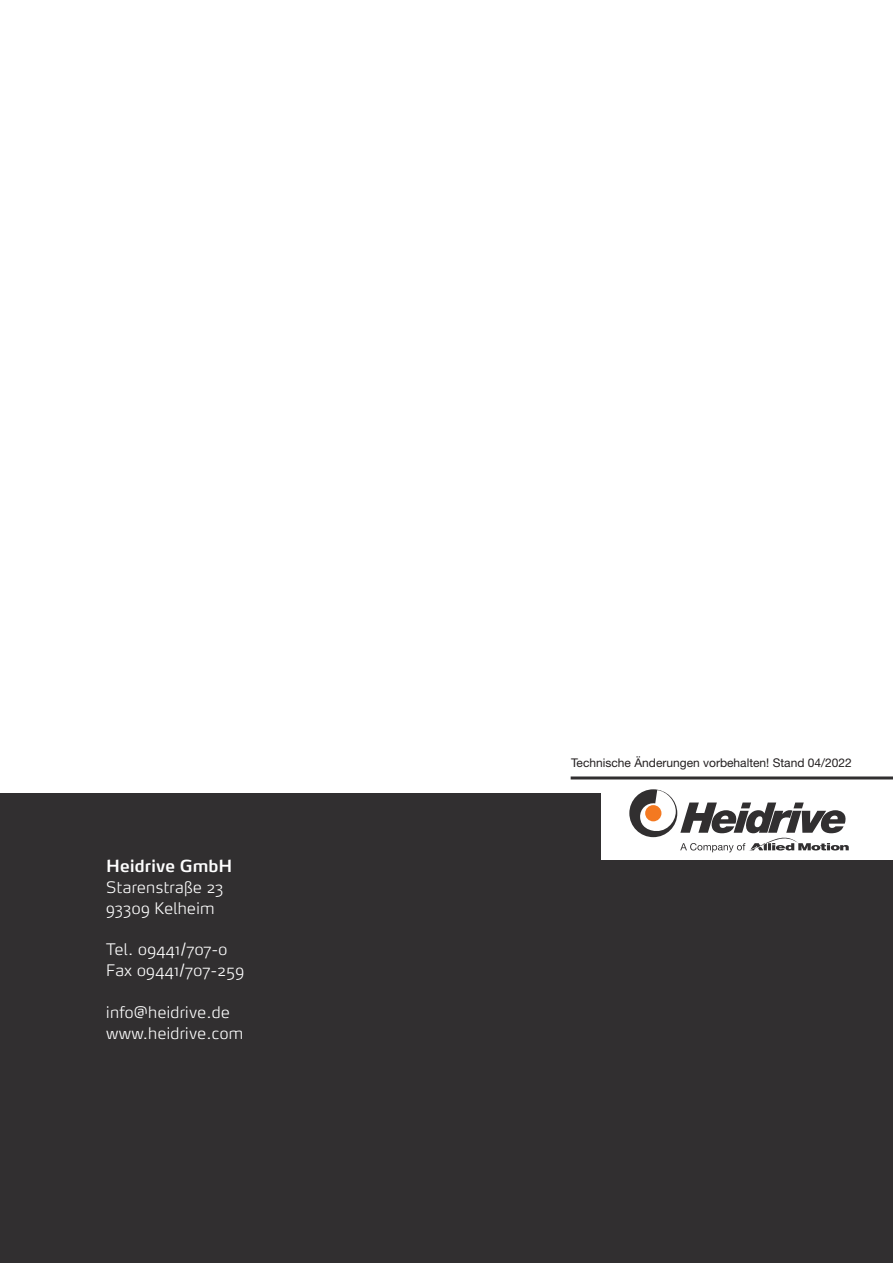
<style>
.page{position:relative;width:893px;height:1263px;background:#fff}
.page>*{position:absolute;margin:0;border:0;box-sizing:border-box;transform-origin:0 0}
.t1{font:600 16.5px "Max OT";color:#fff}
.t2{font:200 15.75px "Max OT";letter-spacing:.02em;color:#fff}
.t3{font:12px "Helvetica Neue LT Pro";color:#231f20}
</style>
<div class="page">
<div style="left:0;top:793px;width:893px;height:470px;background:#312f30"></div>
<div style="left:601px;top:787px;width:292px;height:73px;background:#fff"></div>
<svg style="left:629px;top:789px;width:220px;height:63px"></svg>
<hr style="left:571px;top:776px;width:322px;height:3px;background:#312f30">
<p class="t1" style="left:106px;top:856px;width:127px">Heidrive GmbH</p>
<p class="t2" style="left:106px;top:878px;width:118px">Starenstraße 23</p>
<p class="t2" style="left:106px;top:899px;width:110px">93309 Kelheim</p>
<p class="t2" style="left:106px;top:939px;width:122px">Tel. 09441/707-0</p>
<p class="t2" style="left:106px;top:960px;width:139px">Fax 09441/707-259</p>
<p class="t2" style="left:106px;top:1002px;width:125px">info@heidrive.de</p>
<p class="t2" style="left:106px;top:1023px;width:138px">www.heidrive.com</p>
<p class="t3" style="left:571px;top:755px;width:282px">Technische Änderungen vorbehalten! Stand 04/2022</p>
</div>
